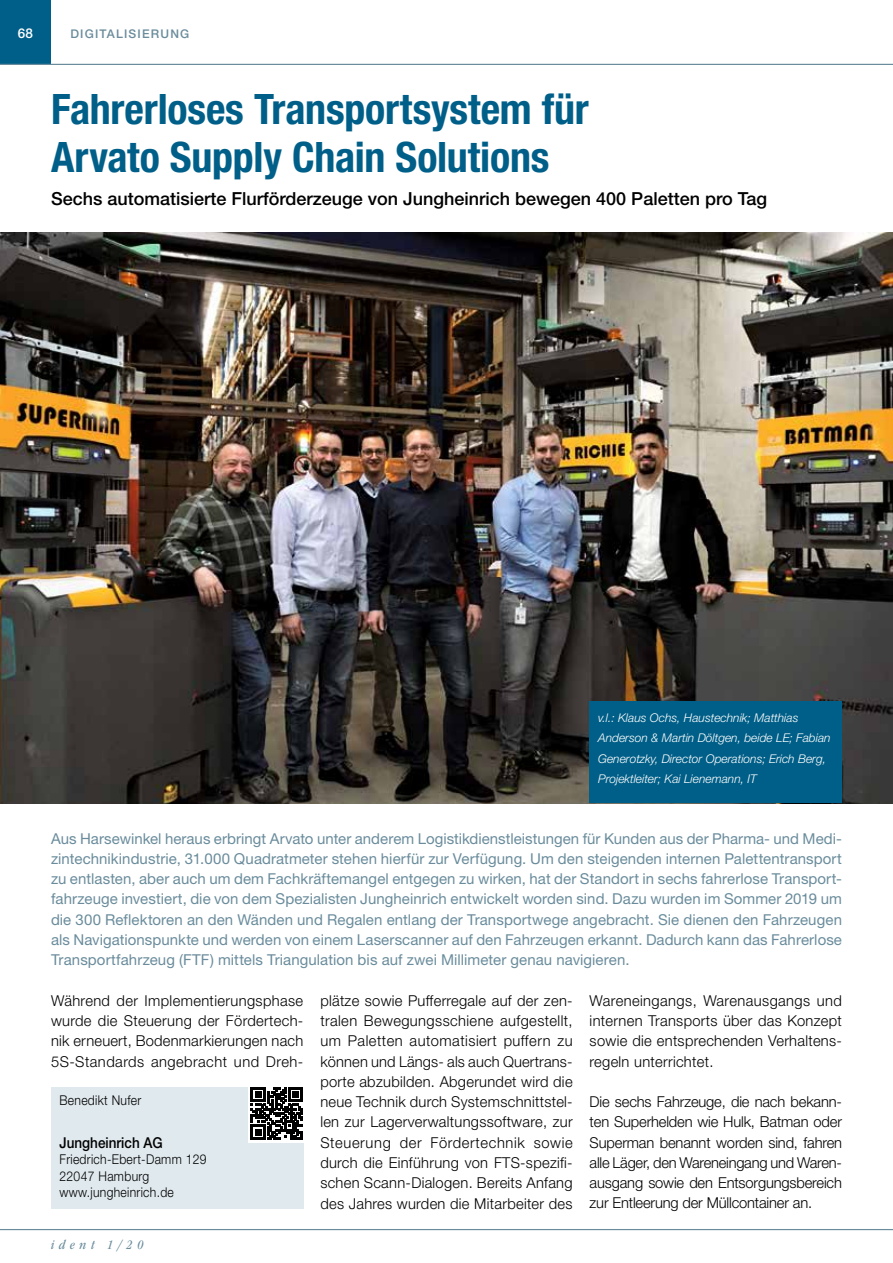
<style>
.page{position:relative;width:893px;height:1263px;background:#fff}
.page>*{position:absolute;margin:0;border:0;box-sizing:border-box;transform-origin:0 0}
.t1{font:700 condensed 42px/48px "Helvetica Neue LT Std";letter-spacing:-.005em;color:#005f88}
.t2{font:500 18px "Helvetica Neue LT Std";color:#000}
.t3{font:300 15px/20.2px "Helvetica Neue LT Std";letter-spacing:.02em;color:#000;text-align:justify}
.t4{font:15px/20.2px "Helvetica Neue LT Std";letter-spacing:.005em;color:#6a8c9c;text-align:justify}
.t5{font:500 15px "Helvetica Neue LT Std";color:#000;scale:.9 1}
.t6{font:300 13.5px/16.5px "Helvetica Neue LT Std";letter-spacing:.025em;color:#000;scale:.9 1}
.t7{font:italic condensed 13.5px "ITC Garamond Std";letter-spacing:.35em;color:#6a8c9c}
.t8{font:500 13.5px "Helvetica Neue LT Std";color:#fff}
.t9{font:italic 300 12px/20.2px "Helvetica Neue LT Std";color:#fff}
.t10{font:500 12px "Helvetica Neue LT Std";letter-spacing:.1em;color:#6a8c9c}
</style>
<div class="page">
<div style="left:51px;top:1087px;width:252px;height:121px;background:#e0e9ee"></div>
<svg style="left:248px;top:1087px;width:55px;height:55px"></svg>
<svg style="left:251px;top:1087px;width:52px;height:52px;background:#454545"></svg>
<img style="left:0;top:233px;width:893px;height:570px">
<div style="left:590px;top:702px;width:252px;height:101px;background:#005f88"></div>
<div style="left:0;top:0;width:51px;height:64px;background:#005f88"></div>
<hr style="left:0;top:64px;width:893px;height:1px;background:#6a8c9c">
<hr style="left:0;top:1229px;width:893px;height:1px;background:#6a8c9c">
<p class="t8" style="left:18px;top:25px;width:17px">68</p>
<p class="t10" style="left:70px;top:27px;width:18px">Digitalisi</p>
<p class="t10" style="left:142px;top:27px;width:47px">erung</p>
<h1 class="t1" style="left:51px;top:84px;width:539px">Fahrerloses Transportsystem für<br>Arvato Supply Chain Solutions</h1>
<p class="t2" style="left:51px;top:188px;width:718px">Sechs automatisierte Flurförderzeuge von Jungheinrich bewegen 400 Paletten pro Tag</p>
<p class="t9" style="left:598px;top:707px;width:234px">v.l.: Klaus Ochs, Haustechnik; Matthias Anderson &amp; Martin Döltgen, beide LE; Fabian Generotzky, Director Operations; Erich Berg, Projektleiter; Kai Lienemann, IT</p>
<p class="t4" style="left:51px;top:828px;width:792px">Aus Harsewinkel heraus erbringt Arvato unter anderem Logistikdienstleistungen für Kunden aus der Pharma- und Medi&shy;zintechnikindustrie, 31.000 Quadratmeter stehen hierfür zur Verfügung. Um den steigenden internen Palettentransport zu entlasten, aber auch um dem Fachkräftemangel entgegen zu wirken, hat der Standort in sechs fahrerlose Transport&shy;fahrzeuge investiert, die von dem Spezialisten Jungheinrich entwickelt worden sind. Dazu wurden im Sommer 2019 um die 300 Reflektoren an den Wänden und Regalen entlang der Transportwege angebracht. Sie dienen den Fahrzeugen als Navigationspunkte und werden von einem Laserscanner auf den Fahrzeugen erkannt. Dadurch kann das Fahrerlose Transportfahrzeug (FTF) mittels Triangulation bis auf zwei Millimeter genau navigieren.</p>
<p class="t3" style="left:51px;top:990px;width:254px">Während der Implementierungsphase wurde die Steuerung der Fördertech&shy;nik erneuert, Bodenmarkierungen nach 5S-Standards angebracht und Dreh-</p>
<p class="t3" style="left:320px;top:990px;width:254px">plätze sowie Pufferregale auf der zen&shy;tralen Bewegungsschiene aufgestellt, um Paletten automatisiert puffern zu können und Längs- als auch Quertrans&shy;porte abzubilden. Abgerundet wird die neue Technik durch Systemschnittstel&shy;len zur Lagerverwaltungssoftware, zur Steuerung der Fördertechnik sowie durch die Einführung von FTS-spezifi&shy;schen Scann-Dialogen. Bereits Anfang des Jahres wurden die Mitarbeiter des</p>
<p class="t3" style="left:590px;top:990px;width:254px">Wareneingangs, Warenausgangs und internen Transports über das Konzept sowie die entsprechenden Verhaltens&shy;regeln unterrichtet.</p>
<p class="t6" style="left:60px;top:1092px;width:92px">Benedikt Nufer</p>
<p class="t5" style="left:60px;top:1133px;width:116px">Jungheinrich AG</p>
<p class="t6" style="left:60px;top:1151px;width:165px">Friedrich-Ebert-Damm 129<br>22047 Hamburg www.jungheinrich.de</p>
<p class="t3" style="left:590px;top:1091px;width:254px">Die sechs Fahrzeuge, die nach bekann&shy;ten Superhelden wie Hulk, Batman oder Superman benannt worden sind, fahren alle Läger, den Wareneingang und Waren&shy;ausgang sowie den Entsorgungsbereich zur Entleerung der Müllcontainer an.</p>
<p class="t7" style="left:51px;top:1237px;width:94px">ident 1/20</p>
</div>
